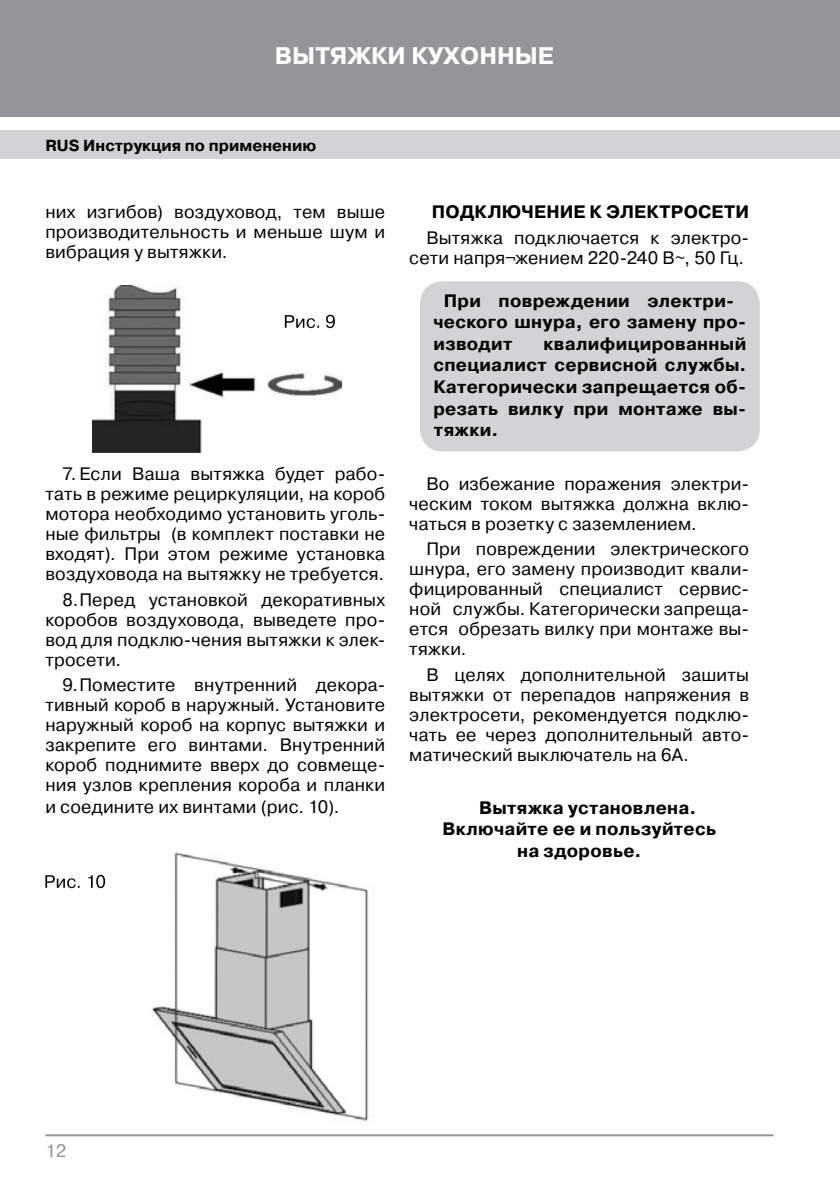
<style>
.page{position:relative;width:840px;height:1191px;background:#fff}
.page>*{position:absolute;margin:0;border:0;box-sizing:border-box;transform-origin:0 0}
.t1{font:700 24px "Pragmatica C";color:#fff}
.t2{font:18px/20px "Pragmatica C";letter-spacing:.01em;color:#000;text-align:justify}
.t3{font:700 18px/21.6px "Pragmatica C";letter-spacing:.015em;color:#000}
.t4{font:18px "Pragmatica C";color:#939598}
.t5{font:700 16px "Pragmatica C";color:#000}
</style>
<div class="page">
<div style="left:0;top:0;width:839px;height:116px;background:#939598"></div>
<div style="left:0;top:130px;width:839px;height:29px;background:#d1d3d4"></div>
<hr style="left:45px;top:1134px;width:728px;height:2px;background:#939598">
<hr style="left:839px;top:0;width:1px;height:116px;background:#939598">
<div style="left:420px;top:281px;width:339px;height:170px;background:#d1d3d4;border-radius:23px"></div>
<img style="left:92px;top:285px;width:249px;height:168px">
<svg style="left:45px;top:874px;width:60px;height:14px"></svg>
<img style="left:152px;top:852px;width:217px;height:269px">
<svg style="left:285px;top:315px;width:49px;height:13px"></svg>
<h1 class="t1" style="left:275px;top:42px;width:280px">ВЫТЯЖКИ КУХОННЫЕ</h1>
<p class="t5" style="left:45px;top:136px;width:272px">RUS Инструкция по применению</p>
<p class="t2" style="left:45px;top:202px;width:341px">них изгибов) воздуховод, тем выше производительность и меньше шум и вибрация у вытяжки.</p>
<p class="t2" style="left:45px;top:464px;width:341px;text-indent:17px">7. Если Ваша вытяжка будет рабо&shy;тать в режиме рециркуляции, на короб мотора необходимо установить уголь&shy;ные фильтры (в комплект поставки не входят). При этом режиме установка воздуховода на вытяжку не требуется.</p>
<p class="t2" style="left:45px;top:589px;width:341px;text-indent:17px">8.Перед установкой декоративных коробов воздуховода, выведете про&shy;вод для подклю-чения вытяжки к элек&shy;тросети.</p>
<p class="t2" style="left:45px;top:675px;width:341px;text-indent:17px">9.Поместите внутренний декора&shy;тивный короб в наружный. Установите наружный короб на корпус вытяжки и закрепите его винтами. Внутренний короб поднимите вверх до совмеще&shy;ния узлов крепления короба и планки и соедините их винтами (рис. 10).</p>
<p class="t3" style="left:432px;top:201px;width:318px">ПОДКЛЮЧЕНИЕ К ЭЛЕКТРОСЕТИ</p>
<p class="t2" style="left:409px;top:228px;width:341px;text-align:right">Вытяжка подключается к электро&shy;сети напря¬жением 220-240 В~, 50 Гц.</p>
<p class="t3" style="left:433px;top:290px;width:314px;text-indent:11px">При повреждении электри&shy;ческого шнура, его замену про&shy;изводит</p>
<p class="t3" style="left:433px;top:333px;width:314px;text-align:justify;text-indent:110px">квалифицированный специалист сервисной службы.<br>Категорически запрещается об&shy;резать вилку при монтаже вы&shy;тяжки.</p>
<p class="t2" style="left:409px;top:473px;width:341px;text-indent:17px">Во избежание поражения электри&shy;ческим током вытяжка должна вклю&shy;чаться в розетку с заземлением.</p>
<p class="t2" style="left:409px;top:539px;width:341px;text-indent:17px">При повреждении электрического шнура, его замену производит квали&shy;фицированный специалист сервис&shy;ной службы. Категорически запреща&shy;ется обрезать вилку при монтаже вы&shy;тяжки.</p>
<p class="t2" style="left:409px;top:665px;width:341px;text-indent:17px">В целях дополнительной зашиты вытяжки от перепадов напряжения в электросети, рекомендуется подклю&shy;чать ее через дополнительный авто&shy;матический выключатель на 6А.</p>
<p class="t3" style="left:479px;top:797px;width:218px">Вытяжка установлена.</p>
<p class="t3" style="left:442px;top:818px;width:275px">Включайте ее и пользуйтесь</p>
<p class="t3" style="left:517px;top:840px;width:125px">на здоровье.</p>
<p class="t4" style="left:45px;top:1140px;width:22px">12</p>
</div>
